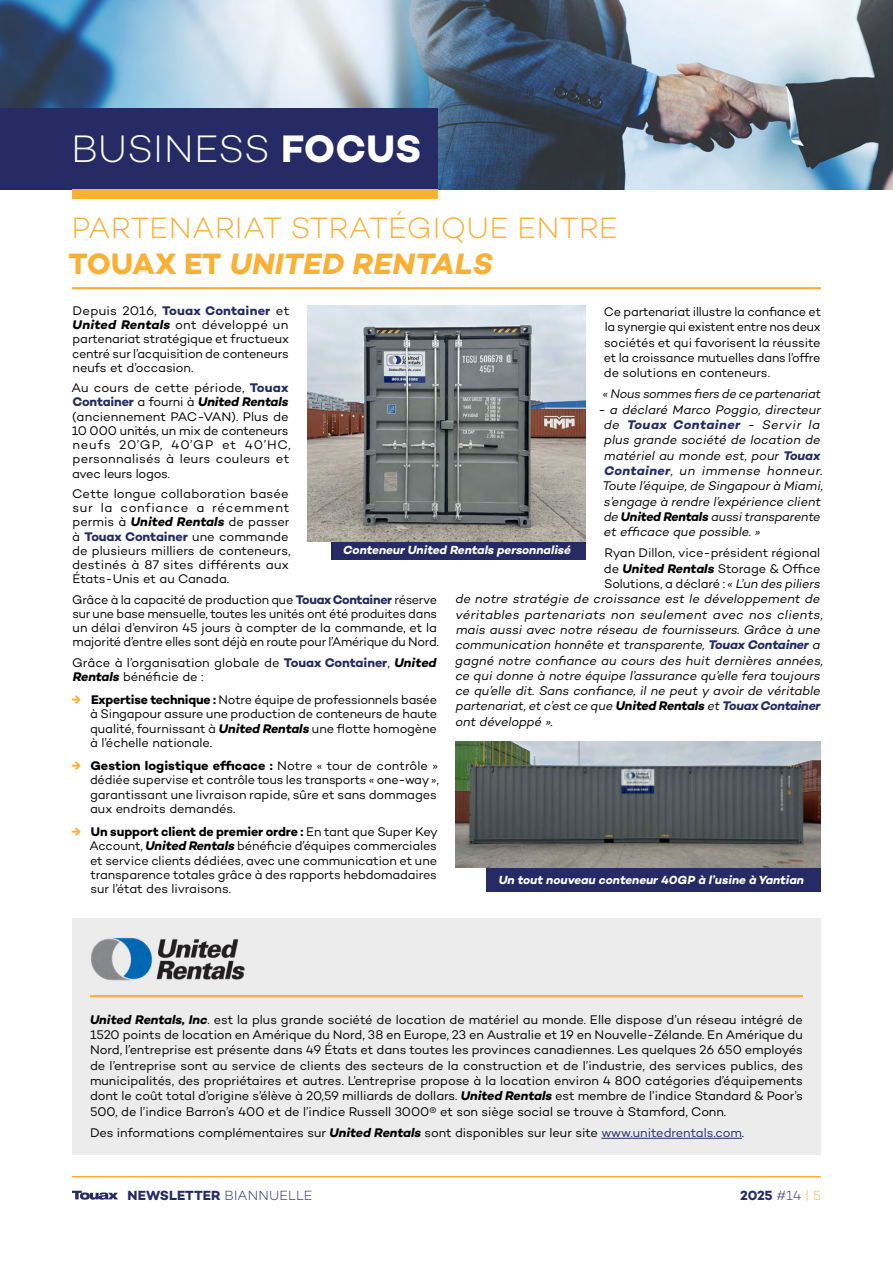
<style>
.page{position:relative;width:893px;height:1263px;background:#fff}
.page>*{position:absolute;margin:0;border:0;box-sizing:border-box;transform-origin:0 0}
.t1{font:300 39px "Campton";color:#fff}
.t2{font:300 30px/36px "Campton";color:#fbaf34}
.t3{font:700 13.5px "Campton";letter-spacing:.005em;color:#262b66}
.t4{font:12.75px/14.2px "Campton";letter-spacing:-.01em;color:#000;text-align:justify}
.t5{font:italic 12.75px/15.3px "Campton";color:#000}
.t6{font:italic 12.75px "Campton";letter-spacing:.02em;color:#000}
.t7{font:italic 700 12px "Campton";letter-spacing:-.005em;color:#fff}
.s1{font-weight:700}
.s2{font-weight:700;font-style:italic}
.s3{font-weight:700;color:#262b66}
.s4{font-weight:700;color:#fbaf34}
.s5{font-style:italic}
.s6{color:#262b66}
.s7{font-weight:300}
.s8{font-weight:300;color:#fbaf34}
</style>
<div class="page">
<svg style="left:72px;top:1191px;width:46px;height:9px"></svg>
<img style="left:0;top:0;width:893px;height:189px">
<div style="left:0;top:108px;width:437px;height:81px;background:#262b66"></div>
<div style="left:72px;top:189px;width:365px;height:9px;background:#fbaf34"></div>
<hr style="left:72px;top:287px;width:749px;height:2px;background:#fbaf34">
<div style="left:487px;top:858px;width:334px;height:34px;background:#262b66"></div>
<img style="left:455px;top:742px;width:366px;height:125px">
<div style="left:72px;top:919px;width:749px;height:236px;background:#ececed"></div>
<hr style="left:90px;top:995px;width:713px;height:2px;background:#fbaf34">
<img style="left:91px;top:937px;width:154px;height:44px">
<hr style="left:601px;top:1138px;width:141px;height:1px;background:#262b66">
<div style="left:331px;top:534px;width:255px;height:26px;background:#262b66"></div>
<img style="left:307px;top:305px;width:279px;height:237px">
<hr style="left:72px;top:1176px;width:749px;height:1px;background:#fbaf34">
<h1 class="t1" style="left:71px;top:125px;width:352px">BUSINESS <span class="s1">FOCUS</span></h1>
<h2 class="t2" style="left:69px;top:209px;width:551px">PARTENARIAT STRATÉGIQUE ENTRE<br><span class="s1">TOUAX ET</span> <span class="s2">UNITED RENTALS</span></h2>
<p class="t4" style="left:72px;top:303px;width:219px">Depuis 2016, <span class="s3">Touax Container</span> et <span class="s2">United Rentals</span> ont développé un partenariat stratégique et fructueux centré sur l’acquisition de conteneurs neufs et d’occasion.</p>
<p class="t4" style="left:71px;top:380px;width:221px;text-align:left">Au cours de cette période, <span class="s3">Touax<br>Container</span> a fourni à <span class="s2">United Rentals </span>(anciennement PAC-VAN). Plus de<br>10 000 unités, un mix de conteneurs neufs 20’GP, 40’GP et 40’HC, personnalisés à leurs couleurs et avec leurs logos.</p>
<p class="t4" style="left:72px;top:486px;width:220px;text-align:left">Cette longue collaboration basée sur la confiance a récemment permis à <span class="s2">United Rentals</span> de passer à <span class="s3">Touax Container</span> une commande de plusieurs milliers de conteneurs, destinés à 87 sites différents aux<br>États-Unis et au Canada.</p>
<p class="t4" style="left:72px;top:592px;width:368px;text-align:left">Grâce à la capacité de production que <span class="s3">Touax Container</span> réserve sur une base mensuelle, toutes les unités ont été produites dans un délai d’environ 45 jours à compter de la commande, et la majorité d’entre elles sont déjà en route pour l’Amérique du Nord.</p>
<p class="t4" style="left:72px;top:655px;width:366px">Grâce à l’organisation globale de <span class="s3">Touax Container</span>, <span class="s2">United<br>Rentals</span> bénéficie de :</p>
<p class="t4" style="left:90px;top:692px;width:349px;text-indent:-19px"><span class="s4">→</span> <span class="s1">Expertise technique :</span> Notre équipe de professionnels basée à Singapour assure une production de conteneurs de haute qualité, fournissant à <span class="s2">United Rentals</span> une flotte homogène à l’échelle nationale.</p>
<p class="t4" style="left:90px;top:758px;width:350px;text-align:left;text-indent:-19px"><span class="s4">→</span> <span class="s1">Gestion logistique efficace :</span> Notre « tour de contrôle » dédiée supervise et contrôle tous les transports « one-way », garantissant une livraison rapide, sûre et sans dommages aux endroits demandés.</p>
<p class="t4" style="left:89px;top:824px;width:350px;text-indent:-18px"><span class="s4">→</span> <span class="s1">Un support client de premier ordre :</span> En tant que Super Key Account, <span class="s2">United Rentals</span> bénéficie d’équipes commerciales et service clients dédiées, avec une communication et une transparence totales grâce à des rapports hebdomadaires sur l’état des livraisons.</p>
<p class="t4" style="left:604px;top:304px;width:219px;line-height:15.3px">Ce partenariat illustre la confiance et la synergie qui existent entre nos deux sociétés et qui favorisent la réussite et la croissance mutuelles dans l’offre de solutions en conteneurs.</p>
<p class="t5" style="left:603px;top:386px;width:220px">« Nous sommes fiers de ce partenariat</p>
<p class="t5" style="left:602px;top:401px;width:222px;text-indent:-4px">- a déclaré Marco Poggio, directeur de <span class="s3">Touax Container</span> - Servir la plus grande société de location de matériel au monde est, pour <span class="s3">Touax Container</span>, un immense honneur.<br>Toute l’équipe, de Singapour à Miami, s’engage à rendre l’expérience client de <span class="s1">United Rentals</span> aussi transparente et efficace que possible. »</p>
<p class="t4" style="left:604px;top:546px;width:217px">Ryan Dillon, vice-président régional</p>
<p class="t4" style="left:604px;top:561px;width:218px">de <span class="s2">United Rentals</span> Storage &amp; Office</p>
<p class="t4" style="left:604px;top:576px;width:218px">Solutions, a déclaré : <span class="s5">« L’un des piliers</span></p>
<p class="t5" style="left:455px;top:591px;width:367px">de notre stratégie de croissance est le développement de</p>
<p class="t6" style="left:456px;top:606px;width:369px">véritables partenariats non seulement avec nos clients,</p>
<p class="t5" style="left:456px;top:622px;width:366px">mais aussi avec notre réseau de fournisseurs. Grâce à une</p>
<p class="t5" style="left:455px;top:637px;width:366px">communication honnête et transparente, <span class="s3">Touax Container</span> a</p>
<p class="t5" style="left:455px;top:652px;width:369px">gagné notre confiance au cours des huit dernières années,</p>
<p class="t5" style="left:455px;top:668px;width:366px">ce qui donne à notre équipe l’assurance qu’elle fera toujours</p>
<p class="t5" style="left:455px;top:683px;width:367px">ce qu’elle dit. Sans confiance, il ne peut y avoir de véritable</p>
<p class="t5" style="left:456px;top:698px;width:366px">partenariat, et c’est ce que <span class="s1">United Rentals</span> et <span class="s3">Touax Container</span></p>
<p class="t5" style="left:455px;top:713px;width:99px">ont développé ».</p>
<p class="t7" style="left:343px;top:543px;width:229px">Conteneur United Rentals personnalisé</p>
<p class="t7" style="left:499px;top:872px;width:307px">Un tout nouveau conteneur 40GP à l’usine à Yantian</p>
<p class="t4" style="left:90px;top:1011px;width:715px;line-height:15.3px"><span class="s2">United Rentals, Inc</span>. est la plus grande société de location de matériel au monde. Elle dispose d’un réseau intégré de 1520 points de location en Amérique du Nord, 38 en Europe, 23 en Australie et 19 en Nouvelle-Zélande. En Amérique du Nord, l’entreprise est présente dans 49 États et dans toutes les provinces canadiennes. Les quelques 26 650 employés de l’entreprise sont au service de clients des secteurs de la construction et de l’industrie, des services publics, des municipalités, des propriétaires et autres. L’entreprise propose à la location environ 4 800 catégories d’équipements dont le coût total d’origine s’élève à 20,59 milliards de dollars. <span class="s2">United Rentals</span> est membre de l’indice Standard &amp; Poor’s 500, de l’indice Barron’s 400 et de l’indice Russell 3000® et son siège social se trouve à Stamford, Conn.</p>
<p class="t4" style="left:90px;top:1125px;width:656px">Des informations complémentaires sur <span class="s2">United Rentals</span> sont disponibles sur leur site <span class="s6">www.unitedrentals.com</span>.</p>
<p class="t3" style="left:128px;top:1186px;width:187px">NEWSLETTER <span class="s7">BIANNUELLE</span></p>
<p class="t3" style="left:740px;top:1186px;width:82px">2025 <span class="s7">#14</span> <span class="s8">| 5</span></p>
</div>
